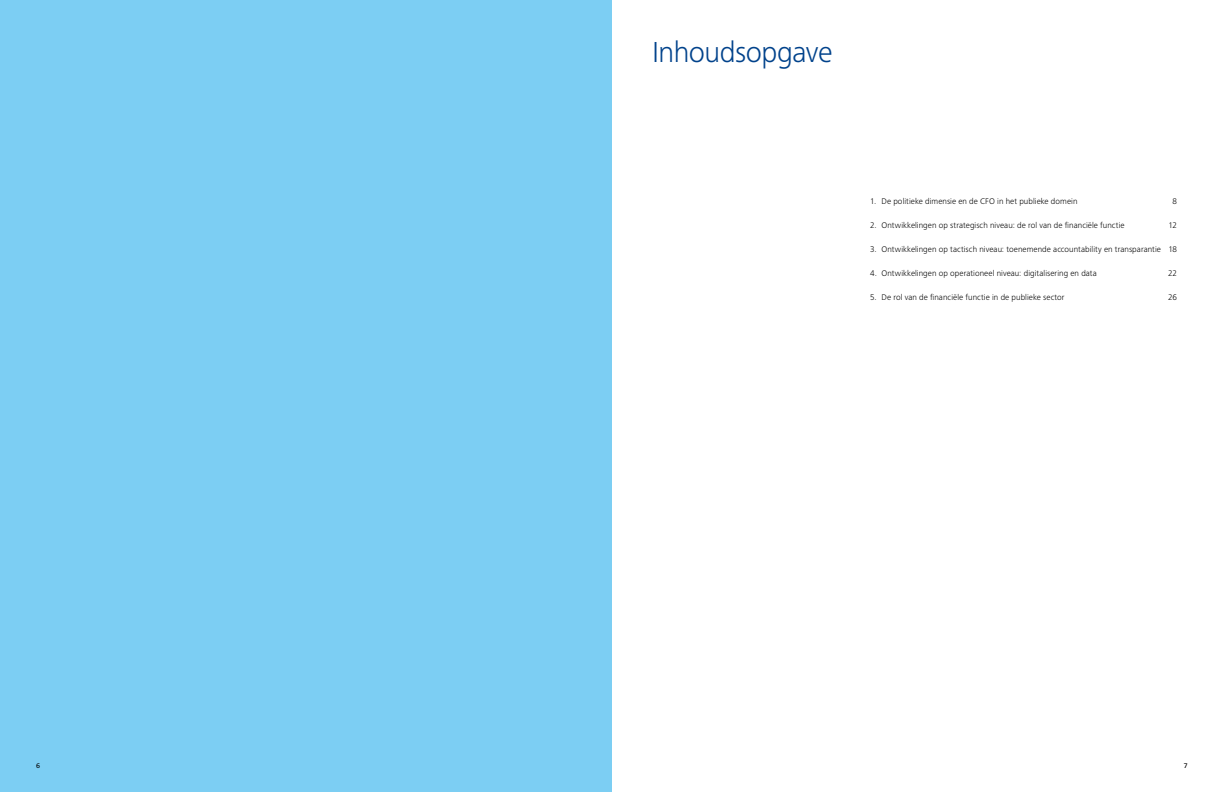
<style>
.page{position:relative;width:1224px;height:792px;background:#fff}
.page>*{position:absolute;margin:0;border:0;box-sizing:border-box;transform-origin:0 0}
.t1{font:300 30px "Frutiger Next Pro";letter-spacing:-.02em;color:#01428b}
.t2{font:300 8.5px "Frutiger Next Pro";letter-spacing:.01em;color:#000}
.t3{font:500 7px "Frutiger Next Pro";color:#000}
</style>
<div class="page">
<div style="left:0;top:0;width:612px;height:792px;background:#7ccef3"></div>
<h1 class="t1" style="left:652px;top:35px;width:182px">Inhoudsopgave</h1>
<p class="t2" style="left:870px;top:196px;width:209px">1. De politieke dimensie en de CFO in het publieke domein</p>
<p class="t2" style="left:1173px;top:196px;width:6px">8</p>
<p class="t2" style="left:870px;top:220px;width:256px">2. Ontwikkelingen op strategisch niveau: de rol van de financiële functie</p>
<p class="t2" style="left:1169px;top:220px;width:10px">12</p>
<p class="t2" style="left:870px;top:244px;width:308px">3. Ontwikkelingen op tactisch niveau: toenemende accountability en transparantie 18</p>
<p class="t2" style="left:870px;top:268px;width:228px">4. Ontwikkelingen op operationeel niveau: digitalisering en data</p>
<p class="t2" style="left:1168px;top:268px;width:11px">22</p>
<p class="t2" style="left:870px;top:292px;width:196px">5. De rol van de financiële functie in de publieke sector</p>
<p class="t2" style="left:1168px;top:292px;width:10px">26</p>
<p class="t3" style="left:36px;top:762px;width:5px">6</p>
<p class="t3" style="left:1184px;top:762px;width:5px">7</p>
</div>
